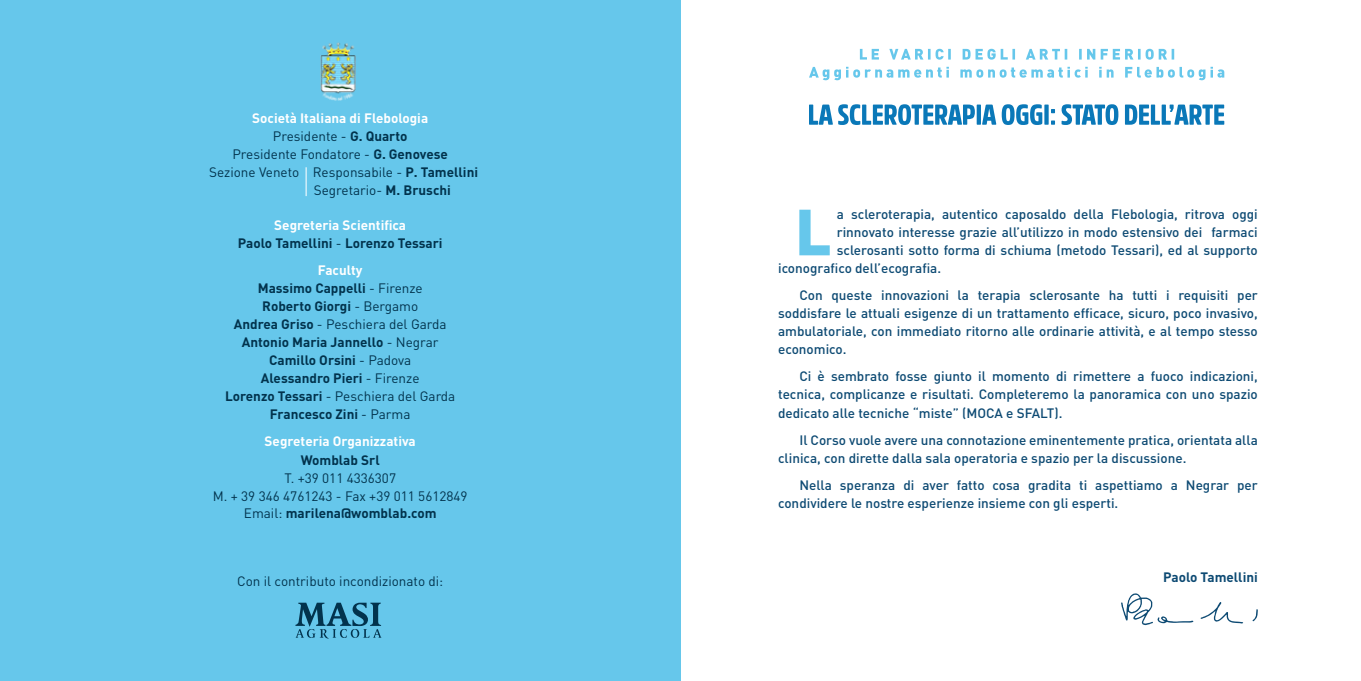
<style>
.page{position:relative;width:1361px;height:681px;background:#fff}
.page>*{position:absolute;margin:0;border:0;box-sizing:border-box;transform-origin:0 0}
.t1{font:900 64.05px "DIN Pro";color:#66c7eb}
.t2{font:500 13.5px/18px "DIN Pro";color:#0d4a73;text-align:justify}
.t3{font:700 13.5px/18px "DIN Pro";color:#02334d;text-align:center}
.t4{font:13.5px/18px "DIN Pro";color:#02334d;text-align:center}
.t5{font:700 13.5px "DIN Pro";color:#fff}
.t6{font:700 13.5px "DIN Pro";color:#0d4a73}
.s1{font-weight:700}
.s2{font-weight:400}
</style>
<div class="page">
<div style="left:0;top:0;width:680px;height:680px;background:#66c7eb"></div>
<svg style="left:809px;top:104px;width:415px;height:21px"></svg>
<svg style="left:809px;top:67px;width:415px;height:13px"></svg>
<svg style="left:860px;top:49px;width:314px;height:11px"></svg>
<svg style="left:1200px;top:602px;width:43px;height:21px"></svg>
<svg style="left:1121px;top:593px;width:72px;height:32px"></svg>
<svg style="left:1252px;top:609px;width:6px;height:12px"></svg>
<svg style="left:295px;top:602px;width:87px;height:36px"></svg>
<img style="left:321px;top:42px;width:35px;height:58px">
<svg style="left:306px;top:167px;width:1px;height:29px"></svg>
<p class="t5" style="left:252px;top:109px;width:177px">Società Italiana di Flebologia</p>
<p class="t4" style="left:273px;top:127px;width:136px">Presidente - <span class="s1">G. Quarto</span></p>
<p class="t4" style="left:232px;top:145px;width:217px">Presidente Fondatore - <span class="s1">G. Genovese</span></p>
<p class="t4" style="left:209px;top:163px;width:270px">Sezione Veneto Responsabile - <span class="s1">P. Tamellini</span></p>
<p class="t4" style="left:314px;top:181px;width:138px">Segretario- <span class="s1">M. Bruschi</span></p>
<p class="t5" style="left:274px;top:215px;width:133px">Segreteria Scientifica</p>
<p class="t3" style="left:238px;top:233px;width:206px">Paolo Tamellini <span class="s2">-</span> Lorenzo Tessari</p>
<p class="t5" style="left:318px;top:260px;width:46px">Faculty</p>
<p class="t3" style="left:225px;top:278px;width:232px">Massimo Cappelli <span class="s2">- Firenze<br></span>Roberto Giorgi <span class="s2">- Bergamo<br></span>Andrea Griso <span class="s2">- Peschiera del Garda<br></span>Antonio Maria Jannello <span class="s2">- Negrar<br></span>Camillo Orsini <span class="s2">- Padova<br></span>Alessandro Pieri <span class="s2">- Firenze<br></span>Lorenzo Tessari <span class="s2">- Peschiera del Garda</span></p>
<p class="t3" style="left:270px;top:404px;width:142px">Francesco Zini <span class="s2">- Parma</span></p>
<p class="t5" style="left:265px;top:431px;width:153px">Segreteria Organizzativa</p>
<p class="t3" style="left:301px;top:451px;width:80px">Womblab Srl</p>
<p class="t4" style="left:213px;top:469px;width:256px">T. +39 011 4336307<br>M. + 39 346 4761243 - Fax +39 011 5612849</p>
<p class="t3" style="left:244px;top:503px;width:194px"><span class="s2">Email:</span> marilena@womblab.com</p>
<p class="t1" style="left:795px;top:188px;width:38px">L</p>
<p class="t2" style="left:837px;top:205px;width:422px">a scleroterapia, autentico caposaldo della Flebologia, ritrova oggi</p>
<p class="t2" style="left:837px;top:223px;width:422px">rinnovato interesse grazie all’utilizzo in modo estensivo dei farmaci</p>
<p class="t2" style="left:837px;top:241px;width:422px">sclerosanti sotto forma di schiuma (metodo Tessari), ed al supporto</p>
<p class="t2" style="left:778px;top:259px;width:164px">iconografico dell’ecografia.</p>
<p class="t2" style="left:778px;top:286px;width:481px;text-indent:21px">Con queste innovazioni la terapia sclerosante ha tutti i requisiti per soddisfare le attuali esigenze di un trattamento efficace, sicuro, poco invasivo, ambulatoriale, con immediato ritorno alle ordinarie attività, e al tempo stesso economico.</p>
<p class="t2" style="left:778px;top:367px;width:481px;text-indent:21px">Ci è sembrato fosse giunto il momento di rimettere a fuoco indicazioni, tecnica, complicanze e risultati. Completeremo la panoramica con uno spazio dedicato alle tecniche “miste” (MOCA e SFALT).</p>
<p class="t2" style="left:778px;top:430px;width:481px;text-indent:21px">Il Corso vuole avere una connotazione eminentemente pratica, orientata alla clinica, con dirette dalla sala operatoria e spazio per la discussione.</p>
<p class="t2" style="left:778px;top:475px;width:481px;text-indent:21px">Nella speranza di aver fatto cosa gradita ti aspettiamo a Negrar per condividere le nostre esperienze insieme con gli esperti.</p>
<p class="t4" style="left:237px;top:571px;width:208px">Con il contributo incondizionato di:</p>
<p class="t6" style="left:1163px;top:567px;width:96px">Paolo Tamellini</p>
</div>
